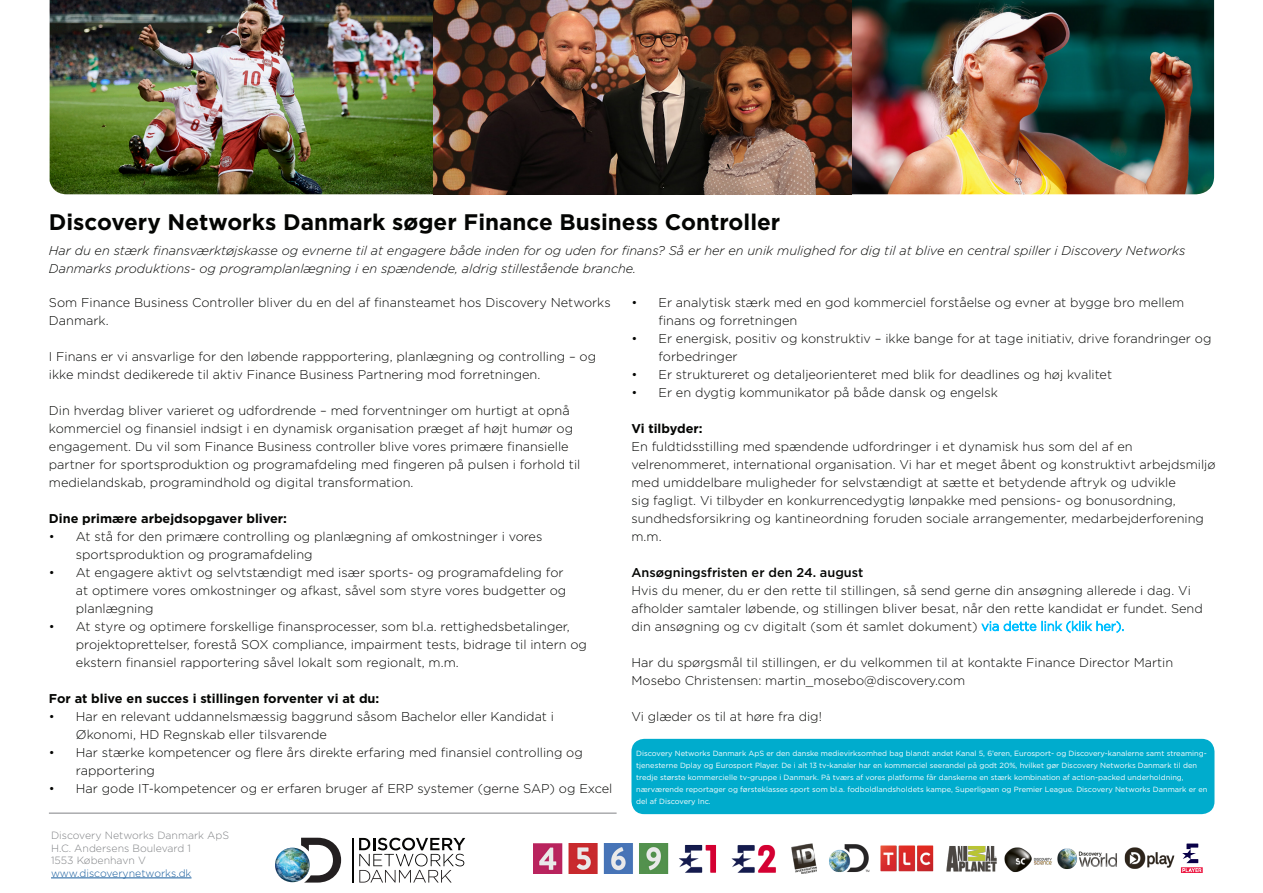
<style>
.page{position:relative;width:1263px;height:893px;background:#fff}
.page>*{position:absolute;margin:0;border:0;box-sizing:border-box;transform-origin:0 0}
.t1{font:700 22.5px "Gotham";color:#040503}
.t2{font:300 12.75px/18px "Gotham";color:#040503}
.t3{font:italic 300 12.75px/18px "Gotham";color:#040503}
.t4{font:700 12.75px "Gotham";color:#040503}
.t5{font:300 10.5px "Gotham";color:#808285}
.t6{font:300 10.5px "Gotham";color:#175d9e}
.t7{font:7.5px/12px "Gotham";color:#fff}
.s1{font-weight:700}
.s2{font-weight:500}
.s3{color:#00bfff}
</style>
<div class="page">
<hr style="left:49px;top:813px;width:568px;height:1px;background:#808285">
<hr style="left:51px;top:878px;width:141px;height:1px;background:#175d9e">
<img style="left:275px;top:848px;width:35px;height:34px;border-radius:17px">
<svg style="left:301px;top:838px;width:40px;height:44px"></svg>
<hr style="left:352px;top:838px;width:1px;height:44px;background:#050504">
<svg style="left:359px;top:838px;width:106px;height:44px"></svg>
<img style="left:534px;top:843px;width:641px;height:30px">
<div style="left:631px;top:739px;width:583px;height:75px;background:#00accd;border-radius:13px"></div>
<img style="left:851px;top:0;width:363px;height:194px">
<img style="left:50px;top:0;width:384px;height:194px">
<img style="left:434px;top:0;width:417px;height:194px">
<svg style="left:1181px;top:867px;width:22px;height:6px"></svg>
<svg style="left:1182px;top:843px;width:19px;height:29px"></svg>
<p class="t1" style="left:49px;top:207px;width:733px">Discovery Networks Danmark søger Finance Business Controller</p>
<p class="t3" style="left:49px;top:242px;width:1138px">Har du en stærk finansværktøjskasse og evnerne til at engagere både inden for og uden for finans? Så er her en unik mulighed for dig til at blive en central spiller i Discovery Networks<br>Danmarks produktions- og programplanlægning i en spændende, aldrig stillestående branche.</p>
<p class="t2" style="left:49px;top:293px;width:563px">Som Finance Business Controller bliver du en del af finansteamet hos Discovery Networks<br>Danmark.</p>
<p class="t2" style="left:49px;top:347px;width:549px">I Finans er vi ansvarlige for den løbende rappportering, planlægning og controlling – og ikke mindst dedikerede til aktiv Finance Business Partnering mod forretningen.</p>
<p class="t2" style="left:49px;top:401px;width:533px">Din hverdag bliver varieret og udfordrende – med forventninger om hurtigt at opnå kommerciel og finansiel indsigt i en dynamisk organisation præget af højt humør og engagement. Du vil som Finance Business controller blive vores primære finansielle partner for sportsproduktion og programafdeling med fingeren på pulsen i forhold til medielandskab, programindhold og digital transformation.</p>
<p class="t4" style="left:49px;top:510px;width:240px">Dine primære arbejdsopgaver bliver:</p>
<p class="t2" style="left:76px;top:527px;width:468px;text-indent:-27px">• At stå for den primære controlling og planlægning af omkostninger i vores sportsproduktion og programafdeling</p>
<p class="t2" style="left:76px;top:563px;width:492px;text-indent:-27px">• At engagere aktivt og selvtstændigt med især sports- og programafdeling for at optimere vores omkostninger og afkast, såvel som styre vores budgetter og planlægning</p>
<p class="t2" style="left:76px;top:617px;width:513px;text-indent:-27px">• At styre og optimere forskellige finansprocesser, som bl.a. rettighedsbetalinger, projektoprettelser, forestå SOX compliance, impairment tests, bidrage til intern og ekstern finansiel rapportering såvel lokalt som regionalt, m.m.</p>
<p class="t4" style="left:49px;top:690px;width:332px">For at blive en succes i stillingen forventer vi at du:</p>
<p class="t2" style="left:76px;top:707px;width:480px;text-indent:-27px">• Har en relevant uddannelsmæssig baggrund såsom Bachelor eller Kandidat i<br>Økonomi, HD Regnskab eller tilsvarende</p>
<p class="t2" style="left:76px;top:743px;width:508px;text-indent:-27px">• Har stærke kompetencer og flere års direkte erfaring med finansiel controlling og rapportering</p>
<p class="t2" style="left:49px;top:779px;width:565px">• Har gode IT-kompetencer og er erfaren bruger af ERP systemer (gerne SAP) og Excel</p>
<p class="t5" style="left:51px;top:829px;width:180px">Discovery Networks Danmark ApS</p>
<p class="t5" style="left:51px;top:841px;width:142px">H.C. Andersens Boulevard 1</p>
<p class="t5" style="left:51px;top:854px;width:96px">1553 København V</p>
<p class="t6" style="left:51px;top:866px;width:142px">www.discoverynetworks.dk</p>
<p class="t2" style="left:658px;top:293px;width:527px;text-indent:-27px">• Er analytisk stærk med en god kommerciel forståelse og evner at bygge bro mellem finans og forretningen</p>
<p class="t2" style="left:658px;top:329px;width:554px;text-indent:-27px">• Er energisk, positiv og konstruktiv – ikke bange for at tage initiativ, drive forandringer og forbedringer</p>
<p class="t2" style="left:631px;top:365px;width:482px">• Er struktureret og detaljeorienteret med blik for deadlines og høj kvalitet</p>
<p class="t2" style="left:631px;top:383px;width:368px">• Er en dygtig kommunikator på både dansk og engelsk</p>
<p class="t2" style="left:631px;top:419px;width:586px"><span class="s1">Vi tilbyder:<br></span>En fuldtidsstilling med spændende udfordringer i et dynamisk hus som del af en velrenommeret, international organisation. Vi har et meget åbent og konstruktivt arbejdsmiljø med umiddelbare muligheder for selvstændigt at sætte et betydende aftryk og udvikle<br>sig fagligt. Vi tilbyder en konkurrencedygtig lønpakke med pensions- og bonusordning, sundhedsforsikring og kantineordning foruden sociale arrangementer, medarbejderforening m.m.</p>
<p class="t2" style="left:631px;top:563px;width:573px"><span class="s2">Ansøgningsfristen er den 24. august<br></span>Hvis du mener, du er den rette til stillingen, så send gerne din ansøgning allerede i dag. Vi afholder samtaler løbende, og stillingen bliver besat, når den rette kandidat er fundet. Send din ansøgning og cv digitalt (som ét samlet dokument) <span class="s3">via dette link (klik her).</span></p>
<p class="t2" style="left:631px;top:653px;width:543px">Har du spørgsmål til stillingen, er du velkommen til at kontakte Finance Director Martin<br>Mosebo Christensen: martin_mosebo@discovery.com</p>
<p class="t2" style="left:631px;top:707px;width:192px">Vi glæder os til at høre fra dig!</p>
<p class="t7" style="left:636px;top:747px;width:573px">Discovery Networks Danmark ApS er den danske medievirksomhed bag blandt andet Kanal 5, 6’eren, Eurosport- og Discovery-kanalerne samt streaming&shy;tjenesterne Dplay og Eurosport Player. De i alt 13 tv-kanaler har en kommerciel seerandel på godt 20%, hvilket gør Discovery Networks Danmark til den tredje største kommercielle tv-gruppe i Danmark. På tværs af vores platforme får danskerne en stærk kombination af action-packed underholdning, nærværende reportager og førsteklasses sport som bl.a. fodboldlandsholdets kampe, Superligaen og Premier League. Discovery Networks Danmark er en del af Discovery Inc.</p>
</div>
